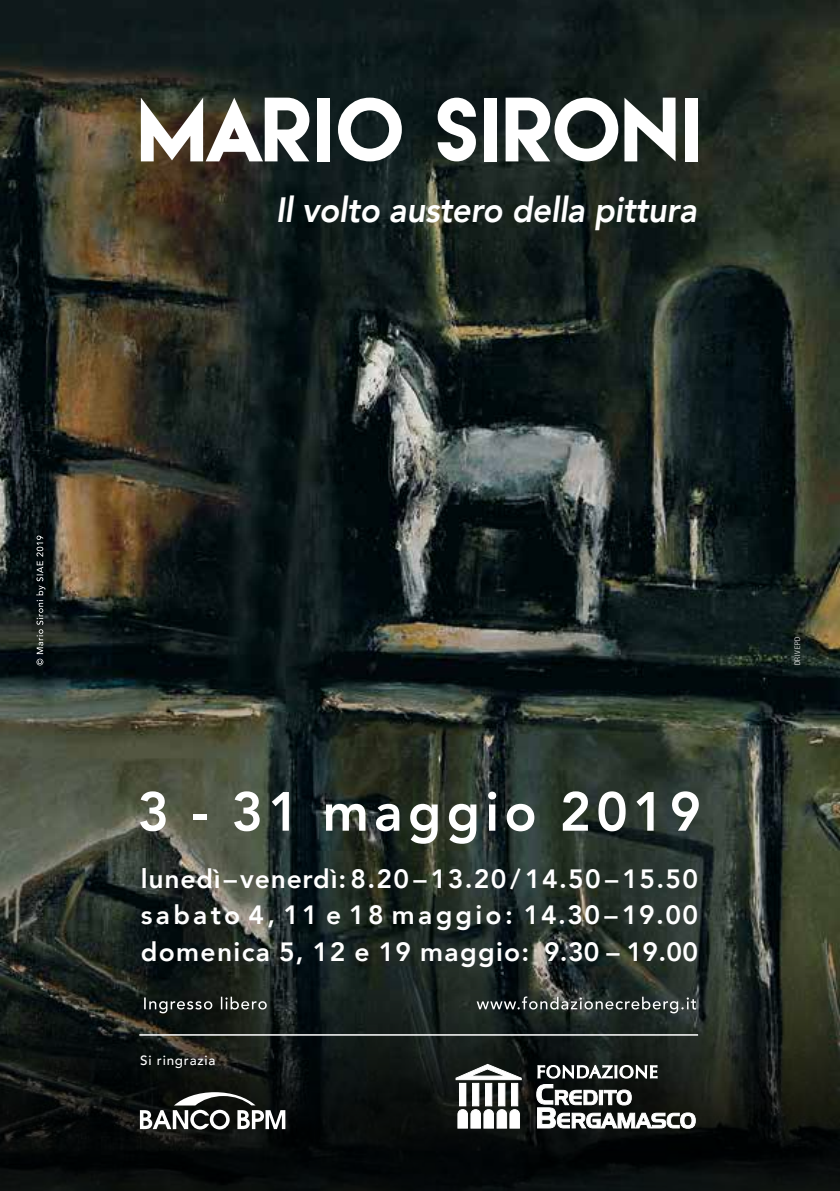
<style>
.page{position:relative;width:840px;height:1191px;background:#fff}
.page>*{position:absolute;margin:0;border:0;box-sizing:border-box;transform-origin:0 0}
.t1{font:81px "Lemon Milk";letter-spacing:.02em;color:#fff}
.t2{font:800 54.6px "Avenir";letter-spacing:.1em;color:#fff}
.t3{font:italic 800 35px "Avenir";letter-spacing:-.01em;color:#fff;scale:.94 1}
.t4{font:800 26.4px/36.4px "Avenir";letter-spacing:.05em;color:#fff;text-align:justify}
.t5{font:500 13.4px "Avenir";letter-spacing:.06em;color:#fff}
.t6{font:300 condensed 7.6px "Helvetica Neue LT Std";letter-spacing:.1em;color:#fff}
</style>
<div class="page">
<img style="left:0;top:0;width:839px;height:947px">
<svg style="left:0;top:947px;width:839px;height:244px;background:#131916"></svg>
<svg style="left:535px;top:1063px;width:160px;height:65px"></svg>
<div style="left:510px;top:1083px;width:8px;height:23px;background:#fff;border:1px solid #fff"></div>
<div style="left:498px;top:1083px;width:7px;height:23px;background:#fff;border:1px solid #fff"></div>
<div style="left:485px;top:1083px;width:7px;height:23px;background:#fff;border:1px solid #fff"></div>
<div style="left:472px;top:1083px;width:7px;height:23px;background:#fff;border:1px solid #fff"></div>
<div style="left:459px;top:1083px;width:6px;height:22px;background:#fff"></div>
<svg style="left:456px;top:1108px;width:64px;height:20px"></svg>
<svg style="left:455px;top:1063px;width:67px;height:17px"></svg>
<svg style="left:140px;top:1092px;width:145px;height:37px"></svg>
<hr style="left:139px;top:1034px;width:558px;height:1px;background:#fff">
<svg style="left:144px;top:996px;width:551px;height:17px;background:#353d3a"></svg>
<svg style="left:36px;top:535px;width:9px;height:130px"></svg>
<h1 class="t1" style="left:141px;top:88px;width:564px">MARIO SIRONI</h1>
<h3 class="t3" style="left:275px;top:189px;width:449px">Il volto austero della pittura</h3>
<h2 class="t2" style="left:138px;top:769px;width:564px">3 - 31 maggio 2019</h2>
<p class="t4" style="left:141px;top:860px;width:558px">lunedì – venerdì: 8.20 – 13.20 / 14.50 – 15.50 sabato 4, 11 e 18 maggio: 14.30 – 19.00 domenica 5, 12 e 19 maggio: 9.30 – 19.00</p>
<p class="t5" style="left:140px;top:1048px;width:77px">Si ringrazia</p>
<p class="t6" style="left:792px;top:665px;width:30px;rotate:-90deg">DRIVEPD</p>
</div>
